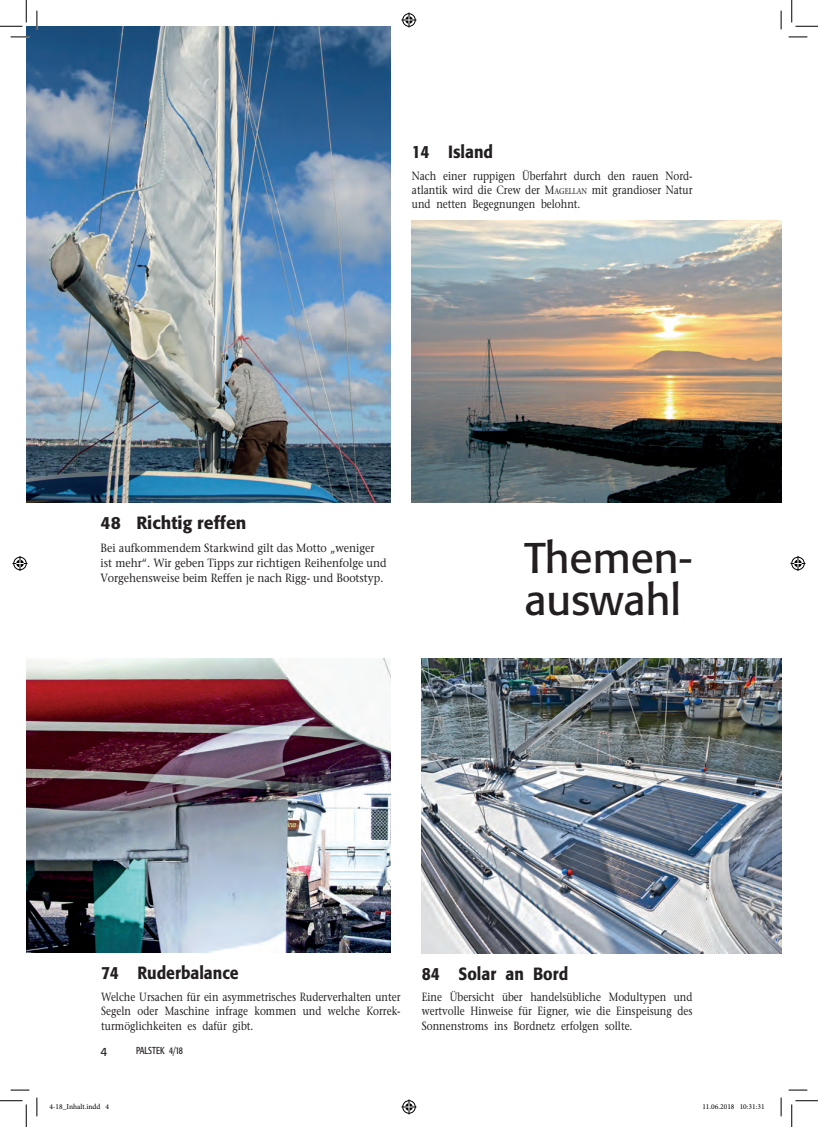
<style>
.page{position:relative;width:818px;height:1127px;background:#fff}
.page>*{position:absolute;margin:0;border:0;box-sizing:border-box;transform-origin:0 0}
.t1{font:42.5px/42.5px "Formata";color:#231f20}
.t2{font:500 17.5px "Formata";color:#231f20;scale:.9 1}
.t3{font:500 17.5px "Formata";color:#231f20}
.t4{font:11.88px/14.1px "Stone Serif";color:#231f20;text-align:justify;scale:.84 1}
.t5{font:11.88px/15px "Stone Serif";color:#231f20;scale:.9 1}
.t6{font:11.88px "Formata";color:#231f20}
.t7{font:condensed 10px "Formata";color:#231f20;scale:.9 1}
.t8{font:7.5px "Minion Pro";color:#000}
.s1{font-style:inherit}
.s2{font-size:8.38px}
</style>
<div class="page">
<img style="left:26px;top:26px;width:365px;height:477px">
<img style="left:26px;top:658px;width:365px;height:294px">
<img style="left:422px;top:658px;width:359px;height:295px">
<img style="left:412px;top:220px;width:369px;height:283px">
<svg style="left:11px;top:36px;width:18px;height:2px"></svg>
<svg style="left:788px;top:36px;width:19px;height:2px"></svg>
<svg style="left:11px;top:1089px;width:18px;height:1px"></svg>
<svg style="left:788px;top:1089px;width:19px;height:1px"></svg>
<svg style="left:36px;top:11px;width:2px;height:18px"></svg>
<svg style="left:36px;top:1097px;width:2px;height:18px"></svg>
<svg style="left:780px;top:11px;width:2px;height:18px"></svg>
<svg style="left:780px;top:1097px;width:2px;height:18px"></svg>
<svg style="left:0;top:0;width:27px;height:27px"></svg>
<svg style="left:0;top:1100px;width:27px;height:26px"></svg>
<svg style="left:791px;top:0;width:27px;height:27px"></svg>
<svg style="left:791px;top:1100px;width:27px;height:26px"></svg>
<svg style="left:401px;top:13px;width:15px;height:15px"></svg>
<svg style="left:401px;top:1099px;width:15px;height:15px"></svg>
<svg style="left:13px;top:556px;width:15px;height:15px"></svg>
<svg style="left:790px;top:556px;width:15px;height:15px"></svg>
<h2 class="t2" style="left:412px;top:141px;width:92px">14 Island</h2>
<p class="t4" style="left:412px;top:168px;width:335px">Nach einer ruppigen Überfahrt durch den rauen Nord&shy;atlantik wird die Crew der <span class="s1">M</span><span class="s2">AGELLAN</span> mit grandioser Natur und netten Begegnungen belohnt.</p>
<h2 class="t3" style="left:101px;top:512px;width:147px">48 Richtig reffen</h2>
<p class="t5" style="left:101px;top:540px;width:319px">Bei aufkommendem Starkwind gilt das Motto „weniger ist mehr“. Wir geben Tipps zur richtigen Reihenfolge und<br>Vorgehensweise beim Reffen je nach Rigg- und Bootstyp.</p>
<h1 class="t1" style="left:524px;top:536px;width:170px">Themen&shy;auswahl</h1>
<h2 class="t2" style="left:101px;top:961px;width:154px">74 Ruderbalance</h2>
<p class="t4" style="left:101px;top:989px;width:358px">Welche Ursachen für ein asymmetrisches Ruderverhalten unter Segeln oder Maschine infrage kommen und welche Korrek&shy;turmöglichkeiten es dafür gibt.</p>
<p class="t6" style="left:101px;top:1044px;width:8px">4</p>
<p class="t7" style="left:136px;top:1044px;width:54px">PALSTEK 4/18</p>
<h2 class="t2" style="left:422px;top:962px;width:164px">84 Solar an Bord</h2>
<p class="t4" style="left:422px;top:989px;width:324px">Eine Übersicht über handelsübliche Modultypen und wertvolle Hinweise für Eigner, wie die Einspeisung des Sonnenstroms ins Bordnetz erfolgen sollte.</p>
<p class="t8" style="left:49px;top:1101px;width:61px">4-18_Inhalt.indd 4</p>
<p class="t8" style="left:702px;top:1101px;width:64px">11.06.2018 10:31:31</p>
</div>
